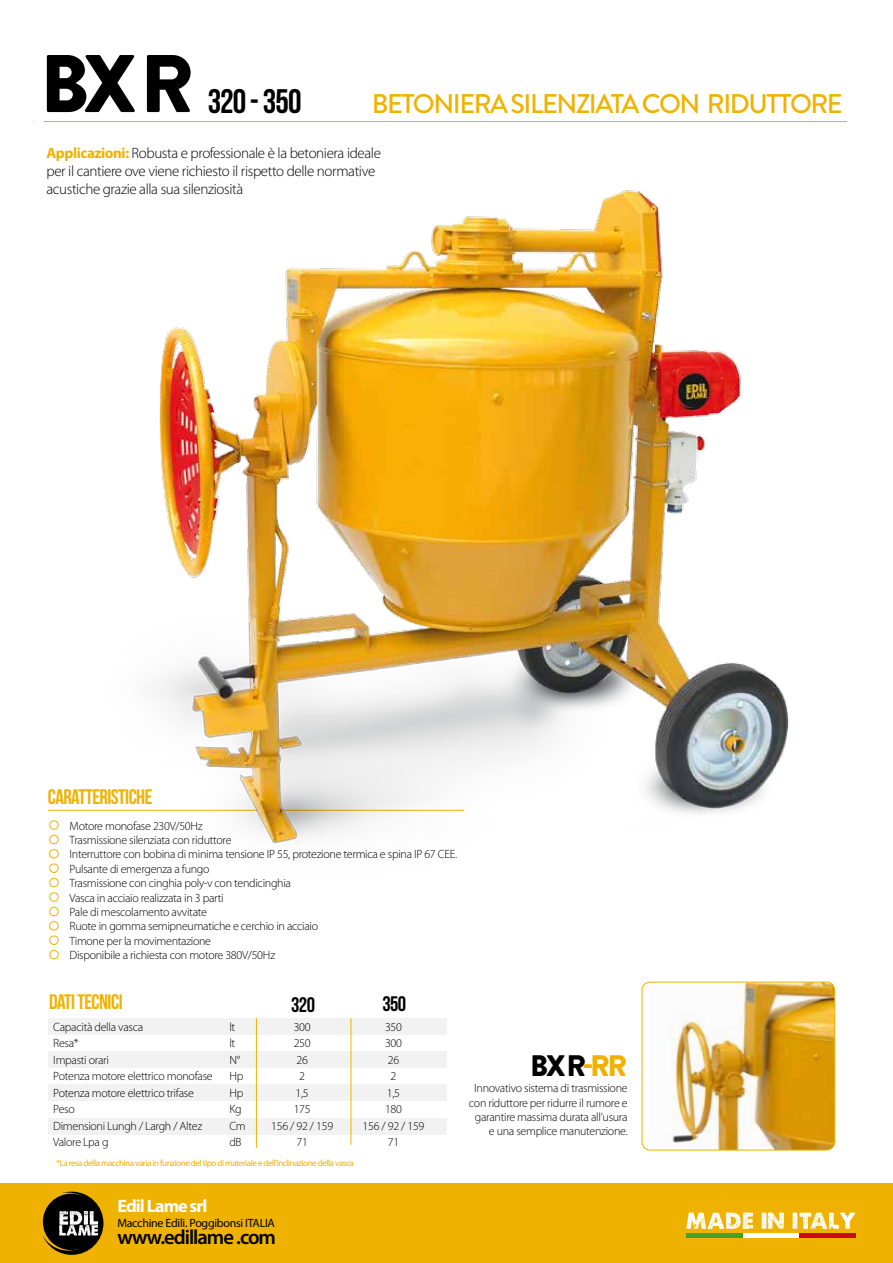
<style>
.page{position:relative;width:893px;height:1263px;background:#fff}
.page>*{position:absolute;margin:0;border:0;box-sizing:border-box;transform-origin:0 0}
.t1{font:900 81.45px "Brandon Grotesque";color:#000}
.t2{font:34.05px "Bebas Neue";letter-spacing:-.025em;color:#000}
.t3{font:900 29.7px "Brandon Grotesque";color:#000}
.t4{font:500 27px "Brandon Grotesque";letter-spacing:-.055em;color:#efb200}
.t5{font:21px "Bebas Neue";letter-spacing:-.025em;color:#efb200}
.t6{font:21px "Bebas Neue";letter-spacing:-.025em;color:#000}
.t7{font:600 20.55px "Myriad Pro";letter-spacing:-.05em;color:#000}
.t8{font:700 18px "Myriad Pro";letter-spacing:-.05em;color:#fff}
.t9{font:300 15px/18px "Myriad Pro";letter-spacing:-.025em;color:#000}
.t10{font:300 12px/16.5px "Myriad Pro";letter-spacing:-.025em;color:#000}
.t11{font:12px "Myriad Pro";letter-spacing:-.025em;color:#000}
.t12{font:9px "Myriad Pro";letter-spacing:-.05em;color:#efb200}
.s1{font-weight:700;color:#efb200}
.s2{color:#efb200}
</style>
<div class="page">
<div style="left:0;top:1183px;width:893px;height:80px;background:#efb200"></div>
<hr style="left:687px;top:1233px;width:168px;height:4px;background:#fff">
<hr style="left:686px;top:1233px;width:56px;height:4px;background:#44a12b">
<svg style="left:42px;top:1192px;width:61px;height:63px"></svg>
<svg style="left:761px;top:1212px;width:23px;height:17px"></svg>
<svg style="left:686px;top:1212px;width:67px;height:17px"></svg>
<svg style="left:792px;top:1212px;width:63px;height:17px"></svg>
<hr style="left:799px;top:1233px;width:56px;height:4px;background:#cd071e">
<hr style="left:44px;top:121px;width:803px;height:1px;background:#efb200">
<div style="left:48px;top:1018px;width:398px;height:16px;background:#f2f2f3"></div>
<div style="left:48px;top:1051px;width:398px;height:17px;background:#f2f2f3"></div>
<div style="left:48px;top:1085px;width:398px;height:16px;background:#f2f2f3"></div>
<div style="left:48px;top:1118px;width:398px;height:16px;background:#f2f2f3"></div>
<hr style="left:256px;top:1018px;width:1px;height:130px;background:#efb200">
<hr style="left:351px;top:1018px;width:1px;height:127px;background:#efb200">
<img style="left:642px;top:982px;width:193px;height:168px">
<div style="left:642px;top:982px;width:193px;height:168px;border:1px solid #efb200;border-radius:9px"></div>
<div style="left:50px;top:878px;width:8px;height:9px;border:1px solid #efb200;border-radius:50%"></div>
<div style="left:50px;top:893px;width:8px;height:8px;border:1px solid #efb200;border-radius:50%"></div>
<div style="left:50px;top:907px;width:8px;height:9px;border:1px solid #efb200;border-radius:50%"></div>
<div style="left:50px;top:921px;width:8px;height:9px;border:1px solid #efb200;border-radius:50%"></div>
<div style="left:50px;top:936px;width:8px;height:9px;border:1px solid #efb200;border-radius:50%"></div>
<div style="left:50px;top:950px;width:8px;height:9px;border:1px solid #efb200;border-radius:50%"></div>
<img style="left:48px;top:190px;width:741px;height:683px">
<h1 class="t1" style="left:40px;top:26px;width:156px">BXR</h1>
<h2 class="t2" style="left:208px;top:82px;width:95px">320 - 350</h2>
<h3 class="t4" style="left:372px;top:85px;width:473px">BETONIERA SILENZIATA CON RIDUTTORE</h3>
<p class="t9" style="left:47px;top:144px;width:336px"><span class="s1">Applicazioni:</span> Robusta e professionale è la betoniera ideale per il cantiere ove viene richiesto il rispetto delle normative acustiche grazie alla sua silenziosità</p>
<h3 class="t5" style="left:48px;top:785px;width:106px">CARATTERISTICHE</h3>
<p class="t10" style="left:70px;top:818px;width:389px;line-height:14.4px">Motore monofase 230V/50Hz<br>Trasmissione silenziata con riduttore<br>Interruttore con bobina di minima tensione IP 55, protezione termica e spina IP 67 CEE.<br>Pulsante di emergenza a fungo<br>Trasmissione con cinghia poly-v con tendicinghia<br>Vasca in acciaio realizzata in 3 parti<br>Pale di mescolamento avvitate<br>Ruote in gomma semipneumatiche e cerchio in acciaio<br>Timone per la movimentazione<br>Disponibile a richiesta con motore 380V/50Hz</p>
<h3 class="t5" style="left:49px;top:990px;width:75px">DATI TECNICI</h3>
<h3 class="t6" style="left:291px;top:993px;width:25px">320</h3>
<h3 class="t6" style="left:382px;top:992px;width:25px">350</h3>
<p class="t10" style="left:53px;top:1018px;width:161px">Capacità della vasca<br>Resa*<br>Impasti orari<br>Potenza motore elettrico monofase<br>Potenza motore elettrico trifase<br>Peso<br>Dimensioni Lungh / Largh / Altez<br>Valore Lpa g</p>
<p class="t10" style="left:229px;top:1018px;width:18px">lt<br>lt<br>N°<br>Hp<br>Hp<br>Kg<br>Cm dB</p>
<p class="t10" style="left:271px;top:1018px;width:63px;text-align:center">300<br>250<br>26<br>2<br>1,5<br>175<br>156 / 92 / 159<br>71</p>
<p class="t10" style="left:363px;top:1018px;width:63px;text-align:center">350<br>300<br>26<br>2<br>1,5<br>180<br>156 / 92 / 159<br>71</p>
<p class="t12" style="left:56px;top:1157px;width:299px">*La resa della macchina varia in funzione del tipo di materiale e dell’inclinazione della vasca</p>
<h3 class="t8" style="left:117px;top:1194px;width:91px">Edil Lame srl</h3>
<p class="t11" style="left:117px;top:1215px;width:159px">Macchine Edili. Poggibonsi ITALIA</p>
<h3 class="t7" style="left:118px;top:1224px;width:160px">www.edillame .com</h3>
<h3 class="t3" style="left:530px;top:1045px;width:99px">BXR<span class="s2">-RR</span></h3>
<p class="t10" style="left:469px;top:1081px;width:160px;line-height:14.4px;text-align:right">Innovativo sistema di trasmissione con riduttore per ridurre il rumore e garantire massima durata all’usura e una semplice manutenzione.</p>
</div>
